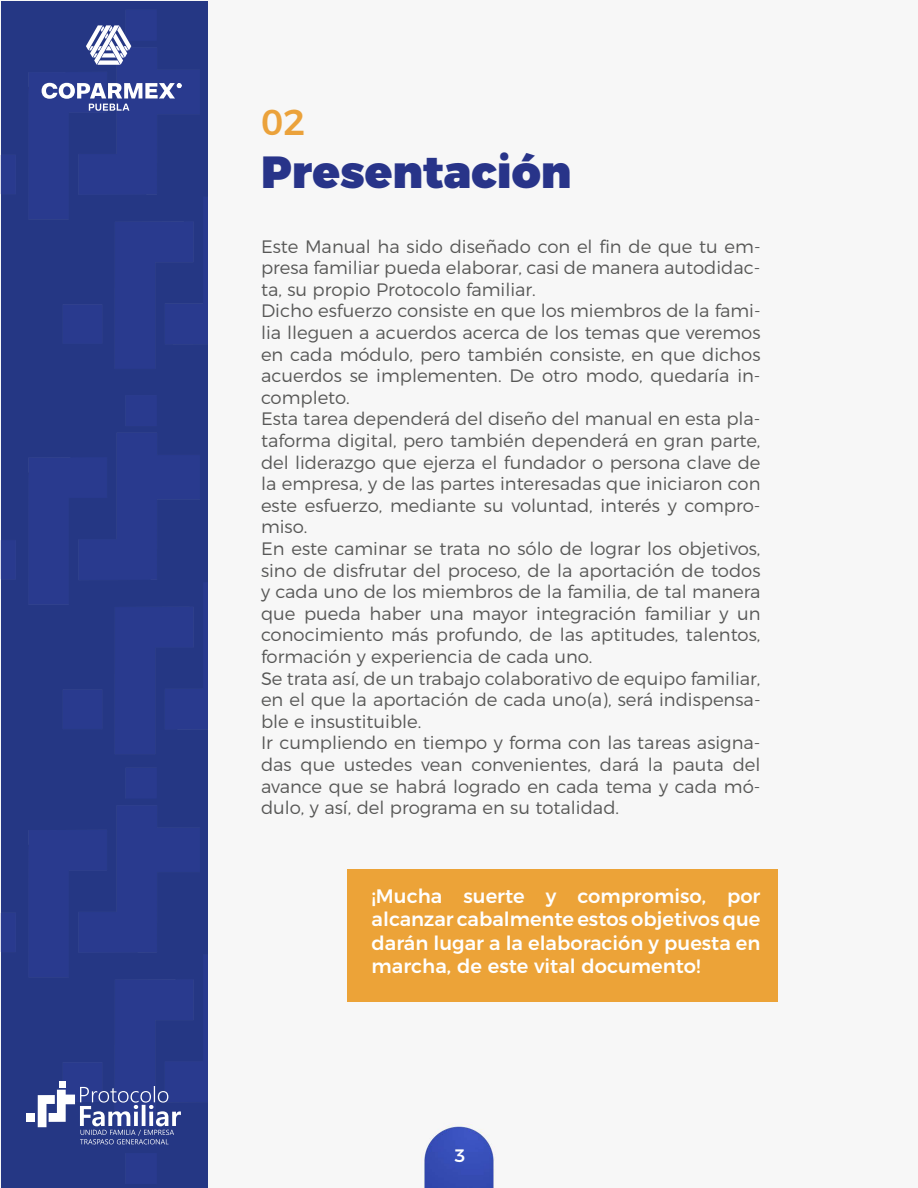
<style>
.page{position:relative;width:918px;height:1188px;background:#fff}
.page>*{position:absolute;margin:0;border:0;box-sizing:border-box;transform-origin:0 0}
.t1{font:900 45px "Montserrat";color:#283489}
.t2{font:500 36px "Montserrat";color:#eba23b}
.t3{font:500 19.5px/23.4px "Montserrat";color:#fff;text-align:justify}
.t4{font:300 18px/21.6px "Montserrat";color:#575756}
.t5{font:500 18px "Montserrat";color:#fff}
</style>
<div class="page">
<img style="left:0;top:1px;width:496px;height:1187px">
<div style="left:347px;top:869px;width:431px;height:133px;background:#eca338"></div>
<img style="left:1px;top:1px;width:206px;height:1186px">
<div style="left:26px;top:1113px;width:9px;height:9px;background:#fff"></div>
<svg style="left:38px;top:1086px;width:143px;height:58px"></svg>
<div style="left:59px;top:1082px;width:7px;height:6px;background:#fff"></div>
<svg style="left:42px;top:83px;width:140px;height:28px"></svg>
<svg style="left:86px;top:25px;width:45px;height:40px"></svg>
<h2 class="t2" style="left:261px;top:93px;width:46px">02</h2>
<h1 class="t1" style="left:261px;top:134px;width:312px">Presentación</h1>
<p class="t4" style="left:261px;top:234px;width:501px">Este Manual ha sido diseñado con el fin de que tu em&shy;presa familiar pueda elaborar, casi de manera autodidac&shy;ta, su propio Protocolo familiar.<br>Dicho esfuerzo consiste en que los miembros de la fami&shy;lia lleguen a acuerdos acerca de los temas que veremos en cada módulo, pero también consiste, en que dichos acuerdos se implementen. De otro modo, quedaría in&shy;completo.<br>Esta tarea dependerá del diseño del manual en esta pla&shy;taforma digital, pero también dependerá en gran parte, del liderazgo que ejerza el fundador o persona clave de la empresa, y de las partes interesadas que iniciaron con este esfuerzo, mediante su voluntad, interés y compro&shy;miso.<br>En este caminar se trata no sólo de lograr los objetivos, sino de disfrutar del proceso, de la aportación de todos y cada uno de los miembros de la familia, de tal manera que pueda haber una mayor integración familiar y un conocimiento más profundo, de las aptitudes, talentos, formación y experiencia de cada uno.<br>Se trata así, de un trabajo colaborativo de equipo familiar, en el que la aportación de cada uno(a), será indispensa&shy;ble e insustituible.<br>Ir cumpliendo en tiempo y forma con las tareas asigna&shy;das que ustedes vean convenientes, dará la pauta del avance que se habrá logrado en cada tema y cada mó&shy;dulo, y así, del programa en su totalidad.</p>
<p class="t3" style="left:372px;top:883px;width:390px">¡Mucha suerte y compromiso, por alcanzar cabalmente estos objetivos que darán lugar a la elaboración y puesta en marcha, de este vital documento!</p>
<p class="t5" style="left:454px;top:1141px;width:13px">3</p>
</div>
